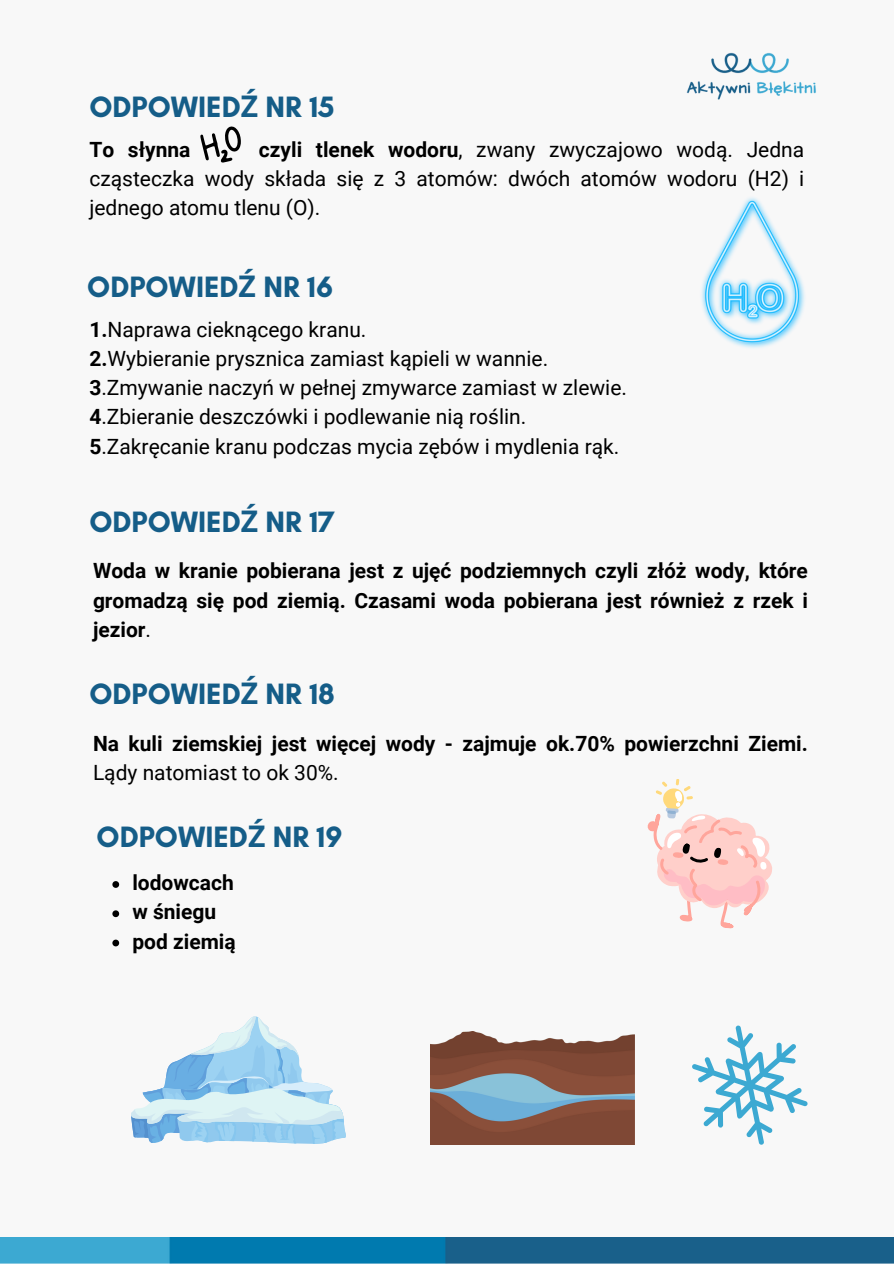
<style>
.page{position:relative;width:894px;height:1264px;background:#fff}
.page>*{position:absolute;margin:0;border:0;box-sizing:border-box;transform-origin:0 0}
.t1{font:700 30px "Glacial Indifference";color:#155d88}
.t2{font:21px/29.2px "Roboto";color:#000;text-align:justify}
.t3{font:700 21px/29.2px "Roboto";color:#000;text-align:justify}
.s1{font-family:"Noto Sans"}
.s2{font-weight:700}
.s3{font-weight:400}
</style>
<div class="page">
<div style="left:0;top:0;width:893px;height:1263px;background:#f8f8f8"></div>
<svg style="left:647px;top:779px;width:125px;height:150px"></svg>
<img style="left:0;top:1237px;width:893px;height:26px">
<svg style="left:131px;top:1016px;width:215px;height:128px"></svg>
<img style="left:701px;top:197px;width:104px;height:151px">
<img style="left:430px;top:1031px;width:204px;height:113px">
<svg style="left:692px;top:1025px;width:115px;height:119px"></svg>
<svg style="left:200px;top:126px;width:41px;height:36px"></svg>
<svg style="left:112px;top:881px;width:7px;height:6px"></svg>
<svg style="left:112px;top:910px;width:7px;height:7px"></svg>
<svg style="left:112px;top:939px;width:7px;height:7px"></svg>
<img style="left:686px;top:52px;width:130px;height:48px">
<p class="t1" style="left:89px;top:88px;width:247px">ODPOWIED<span class="s1">Ź</span> NR 15</p>
<p class="t3" style="left:89px;top:135px;width:103px">To słynna</p>
<p class="t2" style="left:89px;top:135px;width:716px;text-indent:169px"><span class="s2">czyli tlenek wodoru</span>, zwany zwyczajowo wodą. Jedna cząsteczka wody składa się z 3 atomów: dwóch atomów wodoru (H2) i jednego atomu tlenu (O).</p>
<h1 class="t1" style="left:87px;top:268px;width:247px">ODPOWIED<span class="s1">Ź</span> NR 16</h1>
<p class="t2" style="left:89px;top:315px;width:278px"><span class="s2">1.</span>Naprawa cieknącego kranu.</p>
<p class="t2" style="left:89px;top:344px;width:460px"><span class="s2">2.</span>Wybieranie prysznica zamiast kąpieli w wannie.</p>
<p class="t2" style="left:89px;top:373px;width:539px"><span class="s2">3</span>.Zmywanie naczyń w pełnej zmywarce zamiast w zlewie.</p>
<p class="t2" style="left:89px;top:402px;width:438px"><span class="s2">4</span>.Zbieranie deszczówki i podlewanie nią roślin.</p>
<p class="t2" style="left:89px;top:432px;width:531px"><span class="s2">5</span>.Zakręcanie kranu podczas mycia zębów i mydlenia rąk.</p>
<h1 class="t1" style="left:89px;top:503px;width:247px">ODPOWIED<span class="s1">Ź</span> NR 17</h1>
<p class="t3" style="left:93px;top:556px;width:716px">Woda w kranie pobierana jest z ujęć podziemnych czyli złóż wody, które gromadzą się pod ziemią. Czasami woda pobierana jest również z rzek i jezior<span class="s3">.</span></p>
<h1 class="t1" style="left:89px;top:675px;width:247px">ODPOWIED<span class="s1">Ź</span> NR 18</h1>
<p class="t3" style="left:93px;top:728px;width:716px">Na kuli ziemskiej jest więcej wody - zajmuje ok.70% powierzchni Ziemi.<br><span class="s3">Lądy natomiast to ok 30%.</span></p>
<p class="t1" style="left:97px;top:818px;width:247px">ODPOWIED<span class="s1">Ź</span> NR 19</p>
<h1 class="t3" style="left:132px;top:868px;width:103px">lodowcach</h1>
<p class="t3" style="left:132px;top:897px;width:85px">w śniegu</p>
<p class="t3" style="left:132px;top:926px;width:105px">pod ziemią</p>
</div>
